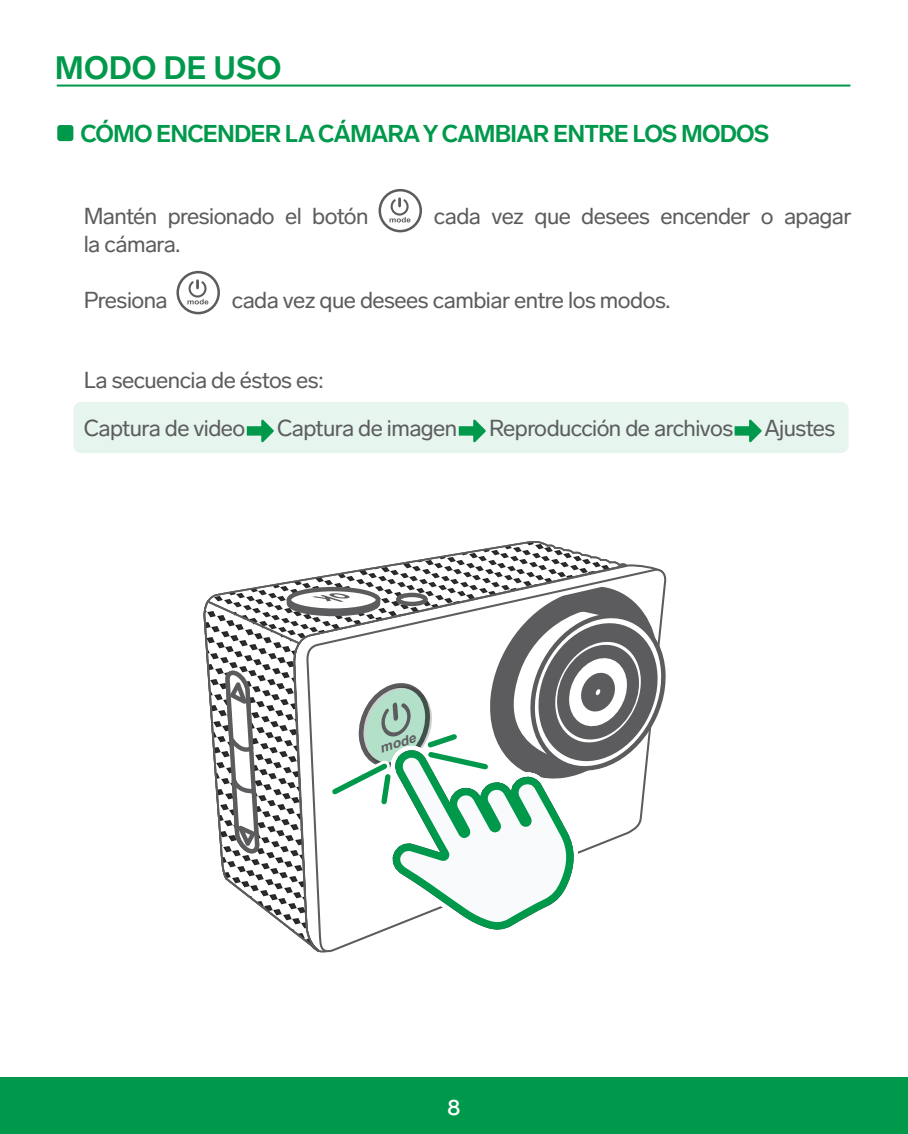
<style>
.page{position:relative;width:908px;height:1134px;background:#fff}
.page>*{position:absolute;margin:0;border:0;box-sizing:border-box;transform-origin:0 0}
.t1{font:700 32px "Lab Grotesque";color:#00994c}
.t2{font:700 24px "Lab Grotesque";letter-spacing:-.035em;color:#00994c}
.t3{font:22.8px/48px "Lab Grotesque";letter-spacing:-.025em;color:#5c5c5f}
.t4{font:500 22px "Lab Grotesque";color:#fff}
.t5{font:italic 700 13.2px "Arial";color:#5c5c5f;scale:1.07 1}
</style>
<div class="page">
<div style="left:0;top:1077px;width:907px;height:57px;background:#00994c"></div>
<div style="left:73px;top:402px;width:775px;height:51px;background:#e6f5ed;border-radius:8px"></div>
<svg style="left:275px;top:541px;width:354px;height:412px"></svg>
<svg style="left:204px;top:584px;width:462px;height:367px"></svg>
<svg style="left:379px;top:190px;width:41px;height:41px"></svg>
<div style="left:378px;top:189px;width:44px;height:43px;border:3px solid #5c5c5f;border-radius:50%"></div>
<svg style="left:389px;top:197px;width:21px;height:25px"></svg>
<svg style="left:178px;top:272px;width:40px;height:41px"></svg>
<div style="left:176px;top:271px;width:44px;height:43px;border:3px solid #5c5c5f;border-radius:50%"></div>
<svg style="left:187px;top:279px;width:21px;height:25px"></svg>
<svg style="left:247px;top:420px;width:27px;height:22px"></svg>
<svg style="left:458px;top:420px;width:27px;height:22px"></svg>
<svg style="left:734px;top:420px;width:27px;height:22px"></svg>
<hr style="left:57px;top:85px;width:793px;height:2px;background:#00994c">
<div style="left:57px;top:125px;width:16px;height:16px;background:#00994c;border-radius:3px"></div>
<h1 class="t1" style="left:55px;top:49px;width:228px">MODO DE USO</h1>
<p class="t2" style="left:80px;top:119px;width:689px">CÓMO ENCENDER LA CÁMARA Y CAMBIAR ENTRE LOS MODOS</p>
<p class="t3" style="left:84px;top:192px;width:286px">Mantén presionado el botón</p>
<p class="t3" style="left:433px;top:192px;width:419px">cada vez que desees encender o apagar</p>
<p class="t3" style="left:84px;top:220px;width:98px">la cámara.</p>
<p class="t3" style="left:84px;top:276px;width:85px">Presiona</p>
<p class="t3" style="left:231px;top:276px;width:440px">cada vez que desees cambiar entre los modos.</p>
<p class="t3" style="left:84px;top:356px;width:242px">La secuencia de éstos es:<br>Captura de video</p>
<p class="t3" style="left:277px;top:404px;width:182px">Captura de imagen</p>
<p class="t3" style="left:489px;top:404px;width:246px">Reproducción de archivos</p>
<p class="t3" style="left:764px;top:404px;width:72px">Ajustes</p>
<p class="t5" style="left:377px;top:741px;width:36px;rotate:-19deg">mode</p>
<p class="t4" style="left:447px;top:1094px;width:14px">8</p>
</div>
